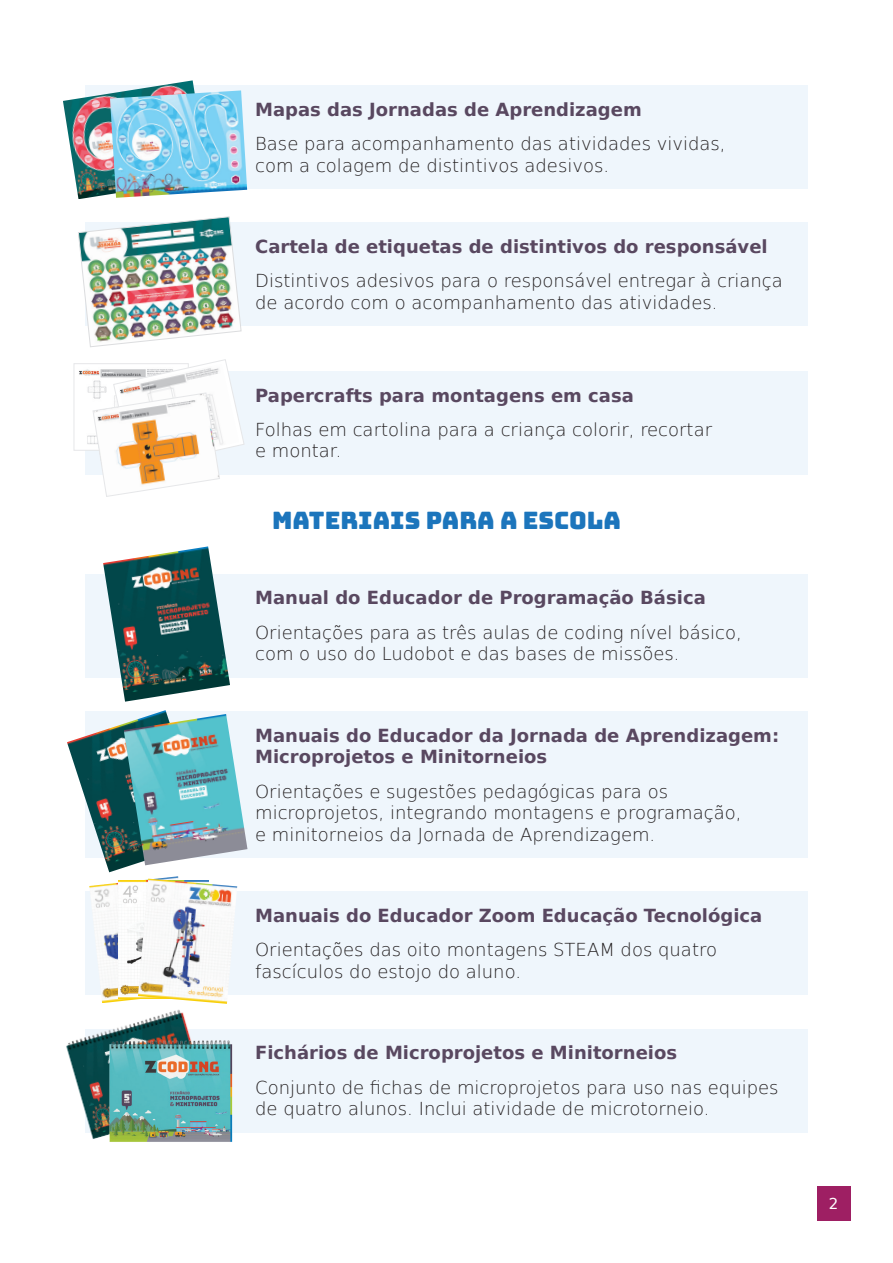
<style>
.page{position:relative;width:893px;height:1263px;background:#fff}
.page>*{position:absolute;margin:0;border:0;box-sizing:border-box;transform-origin:0 0}
.Subtitulo{font:24px "Bungee";color:#1c75bc}
.texto_componente{font:200 18px/21.6px "DejaVu Sans";color:#231f20}
.componente{font:700 18px/21.6px "DejaVu Sans";color:#594860}
.t1{font:15px "DejaVu Sans";color:#fff}
</style>
<div class="page">
<div style="left:817px;top:1186px;width:33px;height:34px;background:#9e1f63"></div>
<div style="left:85px;top:85px;width:723px;height:104px;background:#eff6fc"></div>
<img style="left:63px;top:80px;width:132px;height:119px">
<img style="left:110px;top:90px;width:137px;height:108px">
<div style="left:85px;top:222px;width:723px;height:104px;background:#eff6fc"></div>
<img style="left:78px;top:216px;width:163px;height:131px">
<div style="left:85px;top:371px;width:723px;height:103px;background:#eff6fc"></div>
<div style="left:74px;top:364px;width:114px;height:86px;background:#fff"></div>
<img style="left:79px;top:369px;width:14px;height:75px">
<div style="left:74px;top:363px;width:114px;height:87px;border:1px solid #e6e7e9"></div>
<svg style="left:93px;top:359px;width:151px;height:138px"></svg>
<div style="left:85px;top:574px;width:723px;height:103px;background:#eff6fc"></div>
<img style="left:103px;top:546px;width:127px;height:156px">
<div style="left:85px;top:711px;width:723px;height:147px;background:#eff6fc"></div>
<img style="left:67px;top:710px;width:100px;height:162px">
<img style="left:124px;top:714px;width:123px;height:151px">
<div style="left:85px;top:891px;width:723px;height:104px;background:#eff6fc"></div>
<img style="left:89px;top:876px;width:90px;height:127px">
<img style="left:119px;top:881px;width:19px;height:118px">
<img style="left:138px;top:879px;width:99px;height:125px">
<div style="left:85px;top:1029px;width:723px;height:103px;background:#eff6fc"></div>
<img style="left:66px;top:1009px;width:124px;height:130px">
<img style="left:102px;top:1037px;width:137px;height:105px">
<p class="componente" style="left:255px;top:98px;width:388px">Mapas das Jornadas de Aprendizagem</p>
<p class="texto_componente" style="left:255px;top:132px;width:472px">Base para acompanhamento das atividades vividas, com a colagem de distintivos adesivos.</p>
<p class="componente" style="left:255px;top:235px;width:514px">Cartela de etiquetas de distintivos do responsável</p>
<p class="texto_componente" style="left:255px;top:269px;width:529px">Distintivos adesivos para o responsável entregar à criança de acordo com o acompanhamento das atividades.</p>
<p class="componente" style="left:255px;top:384px;width:380px">Papercrafts para montagens em casa</p>
<p class="texto_componente" style="left:255px;top:418px;width:458px">Folhas em cartolina para a criança colorir, recortar e montar.</p>
<p class="Subtitulo" style="left:272px;top:506px;width:350px">MATERIAIS PARA A ESCOLA</p>
<p class="componente" style="left:255px;top:587px;width:452px">Manual do Educador de Programação Básica</p>
<p class="texto_componente" style="left:255px;top:620px;width:488px">Orientações para as três aulas de coding nível básico, com o uso do Ludobot e das bases de missões.</p>
<p class="componente" style="left:255px;top:724px;width:526px">Manuais do Educador da Jornada de Aprendizagem:<br>Microprojetos e Minitorneios</p>
<p class="texto_componente" style="left:255px;top:779px;width:488px">Orientações e sugestões pedagógicas para os microprojetos, integrando montagens e programação, e minitorneios da Jornada de Aprendizagem.</p>
<p class="componente" style="left:255px;top:904px;width:509px">Manuais do Educador Zoom Educação Tecnológica</p>
<p class="texto_componente" style="left:255px;top:938px;width:463px">Orientações das oito montagens STEAM dos quatro fascículos do estojo do aluno.</p>
<p class="componente" style="left:255px;top:1042px;width:423px">Fichários de Microprojetos e Minitorneios</p>
<p class="texto_componente" style="left:255px;top:1075px;width:525px">Conjunto de fichas de microprojetos para uso nas equipes de quatro alunos. Inclui atividade de microtorneio.</p>
<p class="t1" style="left:829px;top:1191px;width:11px">2</p>
</div>
